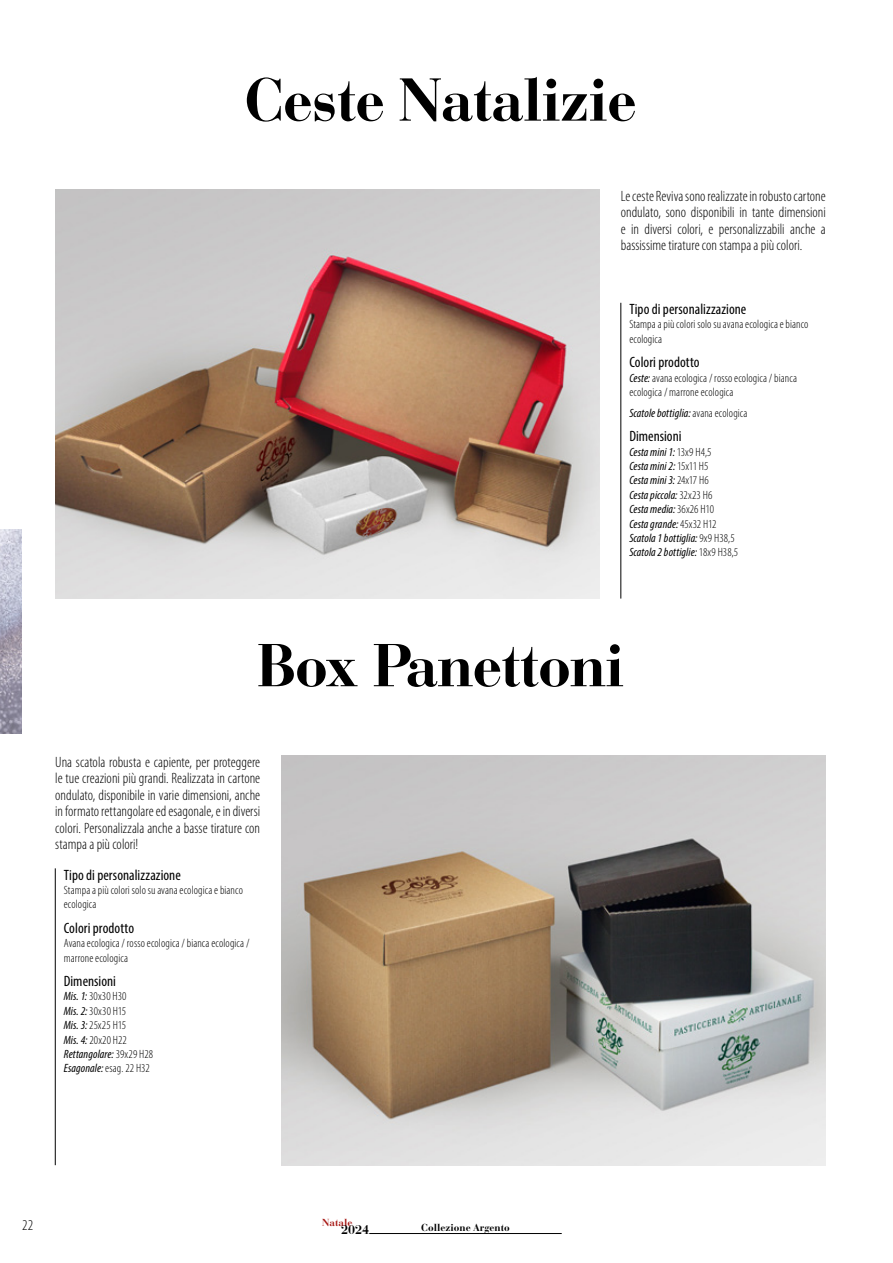
<style>
.page{position:relative;width:893px;height:1263px;background:#fff}
.page>*{position:absolute;margin:0;border:0;box-sizing:border-box;transform-origin:0 0}
.Titolo{font:700 60px "Bauer Bodoni Std";letter-spacing:-.025em;color:#000}
.Body{font:300 condensed 15px/16.5px "Myriad Pro";color:#000;text-align:justify}
.Dettagli{font:condensed 15px "Myriad Pro";letter-spacing:.005em;color:#000}
.t1{font:700 12.6px "Bauer Bodoni Std";color:#000}
.Dettagli-2{font:300 condensed 12px/14.4px "Myriad Pro";letter-spacing:.01em;color:#000}
.Dettagli-3{font:italic condensed 12px/14.4px "Myriad Pro";letter-spacing:.01em;color:#000}
.t2{font:700 10.2px "Bauer Bodoni Std";color:#000}
.t3{font:700 10.2px "Bauer Bodoni Std";color:#a71916}
.s1{font-weight:400;font-style:italic}
.s2{font-weight:300;font-style:normal}
</style>
<div class="page">
<hr style="left:369px;top:1233px;width:193px;height:1px;background:#000">
<img style="left:55px;top:190px;width:545px;height:409px">
<img style="left:281px;top:755px;width:545px;height:410px">
<hr style="left:55px;top:868px;width:1px;height:297px;background:#000">
<hr style="left:621px;top:303px;width:1px;height:296px;background:#000">
<img style="left:0;top:529px;width:21px;height:205px">
<p class="Titolo" style="left:244px;top:64px;width:394px">Ceste Natalizie</p>
<p class="Body" style="left:621px;top:188px;width:206px">Le ceste Reviva sono realizzate in robusto cartone ondulato, sono disponibili in tante dimensioni e in diversi colori, e personalizzabili anche a bassissime tirature con stampa a più colori.</p>
<p class="Dettagli" style="left:629px;top:300px;width:119px">Tipo di personalizzazione</p>
<p class="Dettagli-2" style="left:629px;top:317px;width:181px">Stampa a più colori solo su avana ecologica e bianco ecologica</p>
<p class="Dettagli" style="left:629px;top:353px;width:72px">Colori prodotto</p>
<p class="Dettagli-2" style="left:629px;top:370px;width:169px"><span class="s1">Ceste:</span> avana ecologica / rosso ecologica / bianca ecologica / marrone ecologica</p>
<p class="Dettagli-3" style="left:629px;top:405px;width:120px">Scatole bottiglia: <span class="s2">avana ecologica</span></p>
<p class="Dettagli" style="left:629px;top:427px;width:54px">Dimensioni</p>
<p class="Dettagli-3" style="left:629px;top:444px;width:110px">Cesta mini 1: <span class="s2">13x9 H4,5<br></span>Cesta mini 2: <span class="s2">15x11 H5<br></span>Cesta mini 3: <span class="s2">24x17 H6<br></span>Cesta piccola: <span class="s2">32x23 H6<br></span>Cesta media: <span class="s2">36x26 H10<br></span>Cesta grande: <span class="s2">45x32 H12<br></span>Scatola 1 bottiglia: <span class="s2">9x9 H38,5<br></span>Scatola 2 bottiglie: <span class="s2">18x9 H38,5</span></p>
<p class="Titolo" style="left:256px;top:629px;width:370px">Box Panettoni</p>
<p class="Body" style="left:55px;top:753px;width:206px">Una scatola robusta e capiente, per proteggere le tue creazioni più grandi. Realizzata in cartone ondulato, disponibile in varie dimensioni, anche in formato rettangolare ed esagonale, e in diversi colori. Personalizzala anche a basse tirature con stampa a più colori!</p>
<p class="Dettagli" style="left:64px;top:865px;width:119px">Tipo di personalizzazione</p>
<p class="Dettagli-2" style="left:64px;top:883px;width:181px">Stampa a più colori solo su avana ecologica e bianco ecologica</p>
<p class="Dettagli" style="left:64px;top:919px;width:72px">Colori prodotto</p>
<p class="Dettagli-2" style="left:64px;top:936px;width:187px">Avana ecologica / rosso ecologica / bianca ecologica / marrone ecologica</p>
<p class="Dettagli" style="left:64px;top:972px;width:54px">Dimensioni</p>
<p class="Dettagli-2" style="left:64px;top:989px;width:91px"><span class="s1">Mis. 1:</span> 30x30 H30<br><span class="s1">Mis. 2:</span> 30x30 H15<br><span class="s1">Mis. 3:</span> 25x25 H15<br><span class="s1">Mis. 4:</span> 20x20 H22<br><span class="s1">Rettangolare:</span> 39x29 H28<br><span class="s1">Esagonale:</span> esag. 22 H32</p>
<p class="Body" style="left:22px;top:1217px;width:12px">22</p>
<p class="t3" style="left:322px;top:1216px;width:32px">Natale</p>
<p class="t1" style="left:341px;top:1222px;width:30px">2024</p>
<p class="t2" style="left:421px;top:1221px;width:90px">Collezione Argento</p>
</div>
